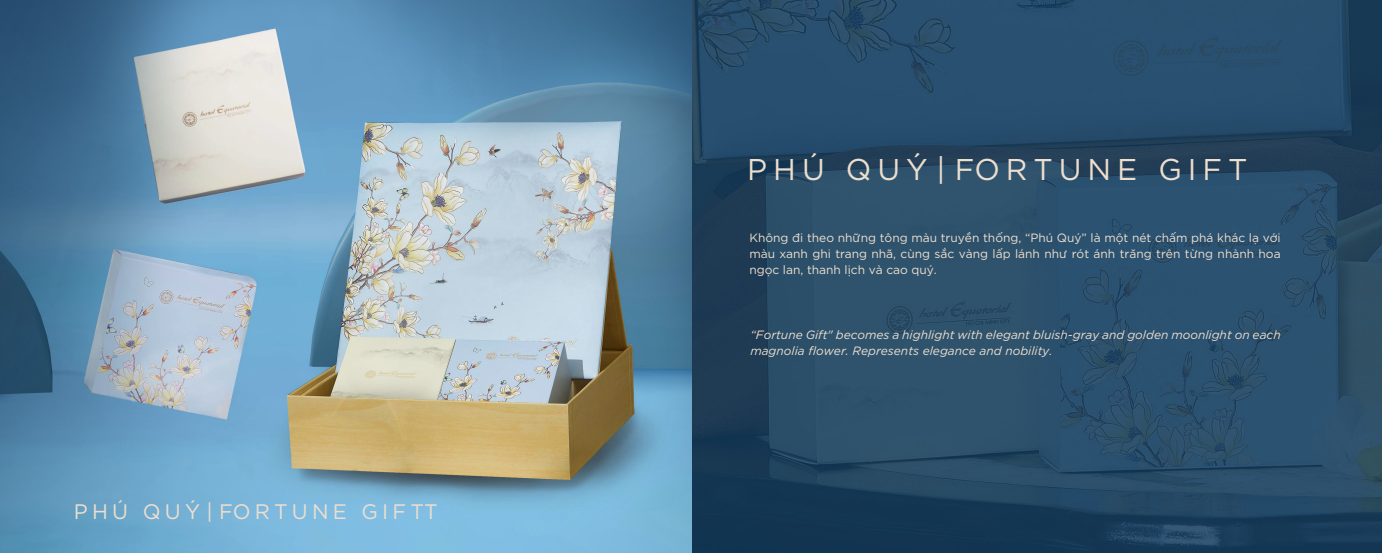
<style>
.page{position:relative;width:1382px;height:553px;background:#fff}
.page>*{position:absolute;margin:0;border:0;box-sizing:border-box;transform-origin:0 0}
.t1{font:30px "SVN Gotham";letter-spacing:.2em;color:#eddece}
.t2{font:21px "SVN Gotham";letter-spacing:.2em;color:#eddece}
.t3{font:12px/16.4px "SVN Gotham";color:#eedfcf;text-align:justify}
.t4{font:italic 12px/16.4px "SVN Gotham";color:#eedfcf}
</style>
<div class="page">
<img style="left:0;top:0;width:1382px;height:553px">
<h2 class="t2" style="left:74px;top:495px;width:365px">PHÚ QUÝ | FORTUNE GIFTT</h2>
<h1 class="t1" style="left:747px;top:147px;width:502px">PHÚ QUÝ | FORTUNE GIFT</h1>
<p class="t3" style="left:749px;top:228px;width:533px">Không đi theo những tông màu truyền thống, “Phú Quý” là một nét chấm phá khác lạ với màu xanh ghi trang nhã, cùng sắc vàng lấp lánh như rót ánh trăng trên từng nhành hoa ngọc lan, thanh lịch và cao quý.</p>
<p class="t4" style="left:750px;top:325px;width:532px">“Fortune Gift" becomes a highlight with elegant bluish-gray and golden moonlight on each magnolia flower. Represents elegance and nobility.</p>
</div>
